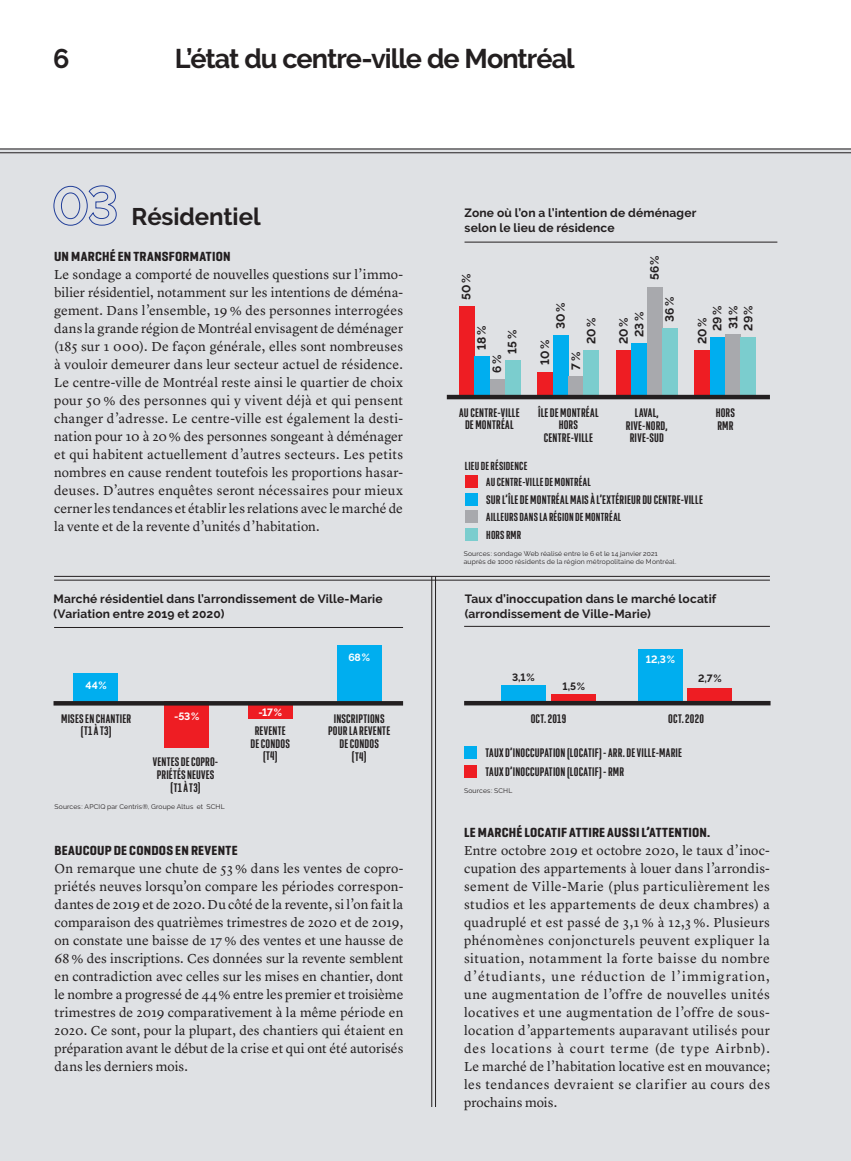
<style>
.page{position:relative;width:851px;height:1161px;background:#fff}
.page>*{position:absolute;margin:0;border:0;box-sizing:border-box;transform-origin:0 0}
.t1{font:700 27px "Raleway";letter-spacing:-.035em;color:#231f20}
.t2{font:700 24px "Raleway";letter-spacing:-.005em;color:#231f20}
.t3{font:13.5px/18px "Lyon Text";letter-spacing:.005em;color:#231f20;text-align:justify}
.t4{font:700 13.5px "Geogrotesque Cond";letter-spacing:.015em;color:#231f20}
.t5{font:600 12.75px/12.8px "Geogrotesque X Comp";letter-spacing:.015em;color:#231f20;text-align:center}
.t6{font:700 12px/15px "Raleway";letter-spacing:.015em;color:#231f20}
.t7{font:600 12px/17.9px "Geogrotesque X Comp";letter-spacing:.02em;color:#231f20}
.t8{font:700 10.5px "Raleway";letter-spacing:-.015em;color:#fff}
.t9{font:700 10.5px "Raleway";color:#231f20}
.t10{font:6.75px/7.5px "Raleway";letter-spacing:.025em;color:#231f20}
</style>
<div class="page">
<div style="left:0;top:149px;width:850px;height:1012px;background:#dfe1e4"></div>
<svg style="left:53px;top:185px;width:64px;height:41px"></svg>
<hr style="left:0;top:149px;width:850px;height:1px;background:#231f20">
<hr style="left:0;top:153px;width:850px;height:1px;background:#231f20">
<hr style="left:54px;top:576px;width:716px;height:1px;background:#231f20">
<hr style="left:54px;top:580px;width:716px;height:1px;background:#231f20">
<hr style="left:464px;top:626px;width:306px;height:1px;background:#231f20">
<hr style="left:54px;top:627px;width:349px;height:1px;background:#231f20">
<hr style="left:464px;top:242px;width:313px;height:1px;background:#231f20">
<div style="left:459px;top:306px;width:15px;height:90px;background:#ee1d23"></div>
<div style="left:474px;top:356px;width:16px;height:40px;background:#00aeef"></div>
<div style="left:490px;top:379px;width:15px;height:17px;background:#a8a9ad"></div>
<div style="left:505px;top:361px;width:15px;height:35px;background:#7bcdce"></div>
<div style="left:538px;top:372px;width:15px;height:24px;background:#ee1d23"></div>
<div style="left:553px;top:336px;width:15px;height:60px;background:#00aeef"></div>
<div style="left:568px;top:376px;width:15px;height:20px;background:#a8a9ad"></div>
<div style="left:583px;top:351px;width:16px;height:45px;background:#7bcdce"></div>
<div style="left:616px;top:351px;width:15px;height:45px;background:#ee1d23"></div>
<div style="left:631px;top:343px;width:16px;height:53px;background:#00aeef"></div>
<div style="left:647px;top:287px;width:15px;height:109px;background:#a8a9ad"></div>
<div style="left:662px;top:329px;width:15px;height:67px;background:#7bcdce"></div>
<div style="left:694px;top:351px;width:16px;height:45px;background:#ee1d23"></div>
<div style="left:710px;top:338px;width:15px;height:58px;background:#00aeef"></div>
<div style="left:725px;top:335px;width:15px;height:61px;background:#a8a9ad"></div>
<div style="left:740px;top:337px;width:15px;height:59px;background:#7bcdce"></div>
<hr style="left:447px;top:395px;width:323px;height:4px;background:#231f20">
<div style="left:465px;top:476px;width:12px;height:12px;background:#ee1d23"></div>
<div style="left:465px;top:493px;width:12px;height:12px;background:#00aeef"></div>
<div style="left:465px;top:511px;width:12px;height:12px;background:#a8a9ad"></div>
<div style="left:465px;top:528px;width:12px;height:13px;background:#7bcdce"></div>
<div style="left:73px;top:673px;width:44px;height:32px;background:#00aeef"></div>
<div style="left:249px;top:705px;width:44px;height:14px;background:#ee1d23"></div>
<div style="left:165px;top:701px;width:44px;height:47px;background:#ee1d23"></div>
<div style="left:337px;top:645px;width:44px;height:58px;background:#00aeef"></div>
<div style="left:53px;top:701px;width:350px;height:5px;background:#231f20"></div>
<div style="left:501px;top:685px;width:44px;height:19px;background:#00aeef"></div>
<div style="left:638px;top:649px;width:44px;height:55px;background:#00aeef"></div>
<div style="left:551px;top:695px;width:45px;height:10px;background:#ee1d23"></div>
<div style="left:687px;top:688px;width:45px;height:13px;background:#ee1d23"></div>
<hr style="left:464px;top:701px;width:306px;height:4px;background:#231f20">
<div style="left:464px;top:746px;width:12px;height:13px;background:#00aeef"></div>
<div style="left:464px;top:765px;width:12px;height:13px;background:#ee1d23"></div>
<hr style="left:431px;top:576px;width:1px;height:531px;background:#231f20">
<hr style="left:435px;top:576px;width:1px;height:531px;background:#231f20">
<h1 class="t1" style="left:53px;top:43px;width:18px">6</h1>
<h1 class="t1" style="left:175px;top:43px;width:401px">L’état du centre-ville de Montréal</h1>
<h2 class="t2" style="left:132px;top:203px;width:130px">Résidentiel</h2>
<p class="t4" style="left:54px;top:248px;width:178px">UN MARCHÉ EN TRANSFORMATION</p>
<p class="t3" style="left:54px;top:264px;width:350px">Le sondage a comporté de nouvelles questions sur l’immo&shy;bilier résidentiel, notamment sur les intentions de déména&shy;gement. Dans l’ensemble, 19 % des personnes interrogées dans la grande région de Montréal envisagent de déménager (185 sur 1 000). De façon générale, elles sont nombreuses à vouloir demeurer dans leur secteur actuel de résidence.<br>Le centre-ville de Montréal reste ainsi le quartier de choix pour 50 % des personnes qui y vivent déjà et qui pensent changer d’adresse. Le centre-ville est également la desti&shy;nation pour 10 à 20% des personnes songeant à déménager et qui habitent actuellement d’autres secteurs. Les petits nombres en cause rendent toutefois les proportions hasar&shy;deuses. D’autres enquêtes seront nécessaires pour mieux cerner les tendances et établir les relations avec le marché de la vente et de la revente d’unités d’habitation.</p>
<p class="t6" style="left:53px;top:591px;width:331px">Marché résidentiel dans l’arrondissement de Ville-Marie (Variation entre 2019 et 2020)</p>
<p class="t8" style="left:86px;top:679px;width:23px">44%</p>
<p class="t5" style="left:61px;top:712px;width:72px">MISES EN CHANTIER (T1 À T3)</p>
<p class="t8" style="left:174px;top:710px;width:27px">-53%</p>
<p class="t5" style="left:153px;top:755px;width:67px">VENTES DE COPRO-<br>PRIÉTÉS NEUVES (T1 À T3)</p>
<p class="t10" style="left:55px;top:803px;width:171px">Sources : APCIQ par Centris®, Groupe Altus et SCHL</p>
<p class="t8" style="left:258px;top:707px;width:25px">-17%</p>
<p class="t5" style="left:250px;top:724px;width:41px">REVENTE<br>DE CONDOS (T4)</p>
<p class="t8" style="left:348px;top:652px;width:23px">68%</p>
<p class="t5" style="left:328px;top:712px;width:64px">INSCRIPTIONS<br>POUR LA REVENTE<br>DE CONDOS<br>(T4)</p>
<p class="t4" style="left:55px;top:842px;width:185px">BEAUCOUP DE CONDOS EN REVENTE</p>
<p class="t3" style="left:55px;top:858px;width:350px">On remarque une chute de 53 % dans les ventes de copro&shy;priétés neuves lorsqu’on compare les périodes correspon&shy;dantes de 2019 et de 2020. Du côté de la revente, si l’on fait la comparaison des quatrièmes trimestres de 2020 et de 2019, on constate une baisse de 17 % des ventes et une hausse de 68 % des inscriptions. Ces données sur la revente semblent en contradiction avec celles sur les mises en chantier, dont le nombre a progressé de 44 % entre les premier et troisième trimestres de 2019 comparativement à la même période en 2020. Ce sont, pour la plupart, des chantiers qui étaient en préparation avant le début de la crise et qui ont été autorisés dans les derniers mois.</p>
<p class="t6" style="left:464px;top:205px;width:233px">Zone où l’on a l’intention de déménager selon le lieu de résidence</p>
<p class="t6" style="left:647px;top:280px;width:27px;rotate:-90deg">56%</p>
<p class="t6" style="left:459px;top:300px;width:28px;rotate:-90deg">50%</p>
<p class="t6" style="left:662px;top:322px;width:27px;rotate:-90deg">36%</p>
<p class="t6" style="left:694px;top:331px;width:27px;text-indent:-13px;rotate:-90deg">20%<br>29%<br>31%<br>29%</p>
<p class="t6" style="left:553px;top:329px;width:28px;rotate:-90deg">30%</p>
<p class="t6" style="left:583px;top:344px;width:28px;rotate:-90deg">20%</p>
<p class="t6" style="left:616px;top:344px;width:34px;line-height:15.5px;text-align:center;rotate:-90deg">20%<br>23%</p>
<p class="t6" style="left:474px;top:350px;width:26px;rotate:-90deg">18%</p>
<p class="t6" style="left:505px;top:354px;width:25px;rotate:-90deg">15%</p>
<p class="t6" style="left:537px;top:365px;width:27px;rotate:-90deg">10%</p>
<p class="t6" style="left:568px;top:370px;width:19px;rotate:-90deg">7%</p>
<p class="t6" style="left:489px;top:373px;width:20px;rotate:-90deg">6%</p>
<p class="t5" style="left:459px;top:406px;width:62px">AU CENTRE-VILLE<br>DE MONTRÉAL</p>
<p class="t5" style="left:538px;top:406px;width:62px">ÎLE DE MONTRÉAL<br>HORS<br>CENTRE-VILLE</p>
<p class="t5" style="left:626px;top:406px;width:43px">LAVAL,<br>RIVE-NORD,<br>RIVE-SUD</p>
<p class="t5" style="left:715px;top:406px;width:21px;text-align:left">HORS<br>RMR</p>
<p class="t7" style="left:486px;top:473px;width:106px">AU CENTRE-VILLE DE MONTRÉAL</p>
<p class="t5" style="left:486px;top:493px;width:218px">SUR L’ÎLE DE MONTRÉAL MAIS À L’EXTÉRIEUR DU CENTRE-VILLE</p>
<p class="t7" style="left:486px;top:508px;width:136px">AILLEURS DANS LA RÉGION DE MONTRÉAL<br>HORS RMR</p>
<p class="t7" style="left:464px;top:456px;width:64px">LIEU DE RÉSIDENCE</p>
<p class="t10" style="left:464px;top:550px;width:214px">Sources: sondage Web réalisé entre le 6 et le 14 janvier 2021 auprès de 1000 résidents de la région métropolitaine de Montréal.</p>
<p class="t6" style="left:464px;top:591px;width:253px">Taux d’inoccupation dans le marché locatif (arrondissement de Ville-Marie)</p>
<p class="t9" style="left:512px;top:672px;width:24px">3,1%</p>
<p class="t9" style="left:562px;top:680px;width:24px">1,5%</p>
<p class="t8" style="left:646px;top:654px;width:30px">12,3%</p>
<p class="t9" style="left:698px;top:673px;width:25px">2,7%</p>
<p class="t5" style="left:530px;top:712px;width:37px">OCT. 2019</p>
<p class="t5" style="left:668px;top:712px;width:37px">OCT. 2020</p>
<p class="t5" style="left:485px;top:743px;width:198px;line-height:19px;text-align:left">TAUX D’INOCCUPATION (LOCATIF) - ARR. DE VILLE-MARIE<br>TAUX D’INOCCUPATION (LOCATIF) - RMR</p>
<p class="t10" style="left:464px;top:787px;width:50px">Sources: SCHL</p>
<p class="t4" style="left:464px;top:824px;width:248px">LE MARCHÉ LOCATIF ATTIRE AUSSI L’ATTENTION.</p>
<p class="t3" style="left:464px;top:840px;width:307px">Entre octobre 2019 et octobre 2020, le taux d’inoc&shy;cupation des appartements à louer dans l’arrondis&shy;sement de Ville-Marie (plus particulièrement les studios et les appartements de deux chambres) a quadruplé et est passé de 3,1 % à 12,3 %. Plusieurs phénomènes conjoncturels peuvent expliquer la situation, notamment la forte baisse du nombre d’étudiants, une réduction de l’immigration, une augmentation de l’offre de nouvelles unités locatives et une augmentation de l’offre de sous&shy;location d’appartements auparavant utilisés pour des locations à court terme (de type Airbnb).<br>Le marché de l’habitation locative est en mouvance; les tendances devraient se clarifier au cours des prochains mois.</p>
</div>
